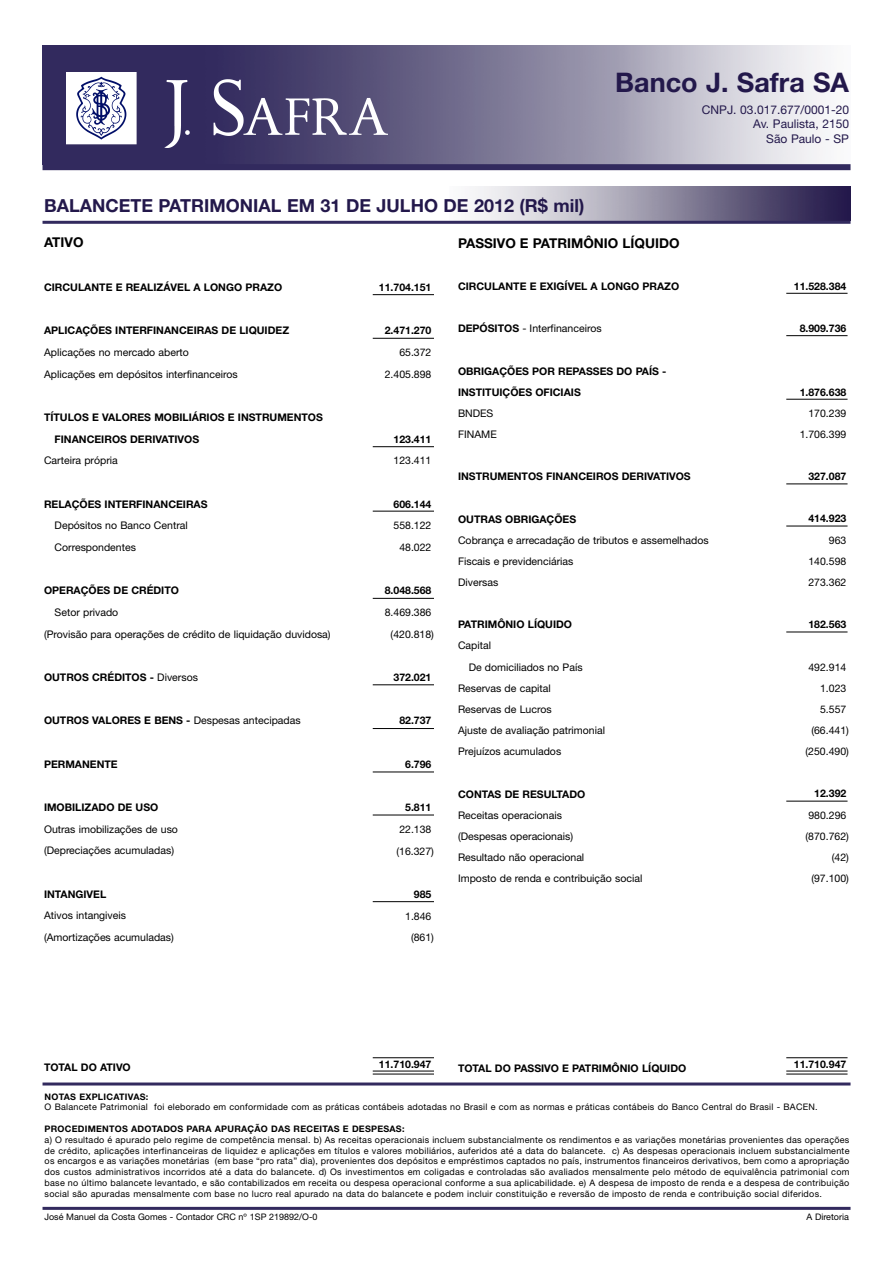
<style>
.page{position:relative;width:893px;height:1263px;background:#fff}
.page>*{position:absolute;margin:0;border:0;box-sizing:border-box;transform-origin:0 0}
.t1{font:700 27px "Helvetica Neue";color:#23184b}
.t2{font:700 18px "Helvetica Neue";color:#23184b}
.t3{font:700 13.5px "Helvetica Neue";color:#000}
.t4{font:12px/14.4px "Helvetica Neue";color:#23184b;text-align:right}
.t5{font:10.5px/21.1px "Helvetica Neue";color:#000}
.t6{font:700 10.5px/21.8px "Helvetica Neue";color:#000}
.t7{font:9px/10.8px "Helvetica Neue";letter-spacing:.03em;color:#000;text-align:justify}
.t8{font:700 9px "Helvetica Neue";letter-spacing:.03em;color:#000}
.t9{font:9px "Helvetica Neue";color:#000}
.s1{font-weight:400}
.s2{font-weight:700}
</style>
<div class="page">
<img style="left:449px;top:186px;width:401px;height:35px">
<img style="left:43px;top:46px;width:780px;height:118px">
<img style="left:66px;top:72px;width:321px;height:75px">
<div style="left:43px;top:164px;width:807px;height:6px;background:#322a5e"></div>
<hr style="left:43px;top:221px;width:807px;height:3px;background:#322a5e">
<hr style="left:43px;top:1083px;width:807px;height:3px;background:#322a5e">
<hr style="left:43px;top:1207px;width:807px;height:3px;background:#322a5e">
<svg style="left:372px;top:294px;width:62px;height:1px"></svg>
<svg style="left:372px;top:338px;width:62px;height:1px"></svg>
<svg style="left:372px;top:446px;width:62px;height:1px"></svg>
<svg style="left:372px;top:510px;width:62px;height:2px"></svg>
<svg style="left:372px;top:598px;width:62px;height:1px"></svg>
<svg style="left:372px;top:684px;width:62px;height:2px"></svg>
<svg style="left:372px;top:728px;width:62px;height:1px"></svg>
<svg style="left:372px;top:771px;width:62px;height:2px"></svg>
<svg style="left:372px;top:814px;width:62px;height:2px"></svg>
<svg style="left:372px;top:901px;width:62px;height:1px"></svg>
<svg style="left:372px;top:1070px;width:62px;height:5px"></svg>
<svg style="left:786px;top:293px;width:62px;height:1px"></svg>
<svg style="left:786px;top:335px;width:62px;height:1px"></svg>
<svg style="left:786px;top:398px;width:62px;height:2px"></svg>
<svg style="left:786px;top:483px;width:62px;height:2px"></svg>
<svg style="left:786px;top:525px;width:62px;height:2px"></svg>
<svg style="left:786px;top:631px;width:62px;height:2px"></svg>
<svg style="left:786px;top:800px;width:62px;height:2px"></svg>
<svg style="left:372px;top:1057px;width:62px;height:2px"></svg>
<svg style="left:786px;top:1070px;width:62px;height:5px"></svg>
<svg style="left:786px;top:1057px;width:62px;height:2px"></svg>
<h1 class="t1" style="left:615px;top:73px;width:235px">Banco J. Safra SA</h1>
<h3 class="t4" style="left:702px;top:103px;width:149px">CNPJ. 03.017.677/0001-20<br>Av. Paulista, 2150<br>São Paulo - SP</h3>
<h2 class="t2" style="left:44px;top:199px;width:542px">BALANCETE PATRIMONIAL EM 31 DE JULHO DE 2012 (R$ mil)</h2>
<h3 class="t3" style="left:44px;top:238px;width:41px">ATIVO</h3>
<p class="t6" style="left:44px;top:277px;width:240px">CIRCULANTE E REALIZÁVEL A LONGO PRAZO</p>
<p class="t6" style="left:44px;top:321px;width:247px">APLICAÇÕES INTERFINANCEIRAS DE LIQUIDEZ</p>
<p class="t5" style="left:44px;top:342px;width:195px;line-height:21.8px">Aplicações no mercado aberto<br>Aplicações em depósitos interfinanceiros</p>
<p class="t6" style="left:55px;top:407px;width:270px;text-indent:-11px">TÍTULOS E VALORES MOBILIÁRIOS E INSTRUMENTOS<br>FINANCEIROS DERIVATIVOS</p>
<p class="t5" style="left:44px;top:451px;width:75px">Carteira própria</p>
<p class="t6" style="left:44px;top:494px;width:165px">RELAÇÕES INTERFINANCEIRAS</p>
<p class="t5" style="left:55px;top:516px;width:135px;line-height:21.8px">Depósitos no Banco Central<br>Correspondentes</p>
<p class="t6" style="left:44px;top:581px;width:136px">OPERAÇÕES DE CRÉDITO</p>
<p class="t5" style="left:44px;top:602px;width:288px;line-height:21.6px;text-indent:11px">Setor privado<br>(Provisão para operações de crédito de liquidação duvidosa)</p>
<p class="t6" style="left:44px;top:667px;width:155px">OUTROS CRÉDITOS - <span class="s1">Diversos</span></p>
<p class="t6" style="left:44px;top:711px;width:258px">OUTROS VALORES E BENS - <span class="s1">Despesas antecipadas</span></p>
<p class="t6" style="left:44px;top:754px;width:75px">PERMANENTE</p>
<p class="t6" style="left:44px;top:797px;width:116px">IMOBILIZADO DE USO</p>
<p class="t5" style="left:44px;top:819px;width:135px;line-height:21.8px">Outras imobilizações de uso (Depreciações acumuladas)</p>
<p class="t6" style="left:44px;top:884px;width:64px">INTANGIVEL</p>
<p class="t5" style="left:44px;top:906px;width:131px;line-height:21.6px">Ativos intangiveis (Amortizações acumuladas)</p>
<h3 class="t3" style="left:458px;top:238px;width:223px">PASSIVO E PATRIMÔNIO LÍQUIDO</h3>
<p class="t6" style="left:458px;top:276px;width:223px">CIRCULANTE E EXIGÍVEL A LONGO PRAZO</p>
<p class="t5" style="left:458px;top:319px;width:145px"><span class="s2">DEPÓSITOS</span> - Interfinanceiros</p>
<p class="t6" style="left:458px;top:361px;width:210px;line-height:21.1px">OBRIGAÇÕES POR REPASSES DO PAÍS -<br>INSTITUIÇÕES OFICIAIS</p>
<p class="t5" style="left:458px;top:404px;width:40px">BNDES<br>FINAME</p>
<p class="t6" style="left:458px;top:467px;width:234px">INSTRUMENTOS FINANCEIROS DERIVATIVOS</p>
<p class="t6" style="left:458px;top:509px;width:120px">OUTRAS OBRIGAÇÕES</p>
<p class="t5" style="left:458px;top:530px;width:252px">Cobrança e arrecadação de tributos e assemelhados<br>Fiscais e previdenciárias<br>Diversas</p>
<p class="t6" style="left:458px;top:615px;width:116px">PATRIMÔNIO LÍQUIDO</p>
<p class="t5" style="left:458px;top:636px;width:35px">Capital</p>
<p class="t5" style="left:469px;top:657px;width:115px">De domiciliados no País</p>
<p class="t5" style="left:458px;top:678px;width:94px">Reservas de capital</p>
<p class="t5" style="left:458px;top:700px;width:95px">Reservas de Lucros</p>
<p class="t5" style="left:458px;top:721px;width:148px">Ajuste de avaliação patrimonial</p>
<p class="t5" style="left:458px;top:742px;width:105px">Prejuízos acumulados</p>
<p class="t6" style="left:458px;top:784px;width:129px">CONTAS DE RESULTADO</p>
<p class="t5" style="left:458px;top:805px;width:186px">Receitas operacionais<br>(Despesas operacionais)<br>Resultado não operacional<br>Imposto de renda e contribuição social</p>
<p class="t6" style="left:379px;top:277px;width:54px">11.704.151</p>
<p class="t6" style="left:385px;top:321px;width:48px">2.471.270</p>
<p class="t5" style="left:385px;top:342px;width:48px;line-height:21.8px;text-align:right">65.372<br>2.405.898</p>
<p class="t6" style="left:393px;top:429px;width:39px">123.411</p>
<p class="t5" style="left:393px;top:451px;width:39px">123.411</p>
<p class="t6" style="left:393px;top:494px;width:39px">606.144</p>
<p class="t5" style="left:393px;top:516px;width:39px;line-height:21.6px;text-align:center">558.122<br>48.022</p>
<p class="t6" style="left:385px;top:581px;width:48px">8.048.568</p>
<p class="t5" style="left:385px;top:602px;width:51px;line-height:21.8px;text-align:center">8.469.386 (420.818)</p>
<p class="t6" style="left:393px;top:667px;width:39px">372.021</p>
<p class="t6" style="left:399px;top:711px;width:34px">82.737</p>
<p class="t6" style="left:405px;top:754px;width:28px">6.796</p>
<p class="t6" style="left:405px;top:797px;width:28px">5.811</p>
<p class="t5" style="left:396px;top:819px;width:39px;line-height:21.6px">22.138 (16.327)</p>
<p class="t6" style="left:414px;top:884px;width:19px">985</p>
<p class="t5" style="left:405px;top:906px;width:30px;line-height:21.8px;text-align:center">1.846 (861)</p>
<p class="t6" style="left:44px;top:1057px;width:88px">TOTAL DO ATIVO</p>
<p class="t6" style="left:379px;top:1055px;width:54px">11.710.947</p>
<p class="t6" style="left:458px;top:1059px;width:230px">TOTAL DO PASSIVO E PATRIMÔNIO LÍQUIDO</p>
<p class="t6" style="left:794px;top:276px;width:54px">11.528.384</p>
<p class="t6" style="left:800px;top:318px;width:48px">8.909.736</p>
<p class="t6" style="left:800px;top:382px;width:48px">1.876.638</p>
<p class="t5" style="left:800px;top:403px;width:48px;text-align:right">170.239<br>1.706.399</p>
<p class="t6" style="left:808px;top:467px;width:39px">327.087</p>
<p class="t6" style="left:808px;top:509px;width:39px">414.923</p>
<p class="t5" style="left:808px;top:530px;width:39px;text-align:justify;text-indent:20px">963<br>140.598<br>273.362</p>
<p class="t6" style="left:808px;top:615px;width:39px">182.563</p>
<p class="t5" style="left:805px;top:657px;width:45px;text-align:right">492.914<br>1.023<br>5.557 (66.441) (250.490)</p>
<p class="t6" style="left:814px;top:784px;width:34px">12.392</p>
<p class="t5" style="left:805px;top:805px;width:45px;text-align:right">980.296 (870.762) (42) (97.100)</p>
<p class="t6" style="left:794px;top:1054px;width:54px">11.710.947</p>
<p class="t8" style="left:45px;top:1093px;width:105px">NOTAS EXPLICATIVAS:</p>
<p class="t7" style="left:45px;top:1103px;width:775px">O Balancete Patrimonial foi eleborado em conformidade com as práticas contábeis adotadas no Brasil e com as normas e práticas contábeis do Banco Central do Brasil - BACEN.</p>
<p class="t8" style="left:45px;top:1125px;width:361px">PROCEDIMENTOS ADOTADOS PARA APURAÇÃO DAS RECEITAS E DESPESAS:</p>
<p class="t7" style="left:45px;top:1135px;width:806px">a) O resultado é apurado pelo regime de competência mensal. b) As receitas operacionais incluem substancialmente os rendimentos e as variações monetárias provenientes das operações de crédito, aplicações interfinanceiras de liquidez e aplicações em títulos e valores mobiliários, auferidos até a data do balancete. c) As despesas operacionais incluem substancialmente os encargos e as variações monetárias (em base “pro rata” dia), provenientes dos depósitos e empréstimos captados no país, instrumentos financeiros derivativos, bem como a apropriação dos custos administrativos incorridos até a data do balancete. d) Os investimentos em coligadas e controladas são avaliados mensalmente pelo método de equivalência patrimonial com base no último balancete levantado, e são contabilizados em receita ou despesa operacional conforme a sua aplicabilidade. e) A despesa de imposto de renda e a despesa de contribuição social são apuradas mensalmente com base no lucro real apurado na data do balancete e podem incluir constituição e reversão de imposto de renda e contribuição social diferidos.</p>
<p class="t9" style="left:44px;top:1214px;width:275px">José Manuel da Costa Gomes - Contador CRC nº 1SP 219892/O-0</p>
<p class="t9" style="left:806px;top:1214px;width:44px">A Diretoria</p>
</div>
